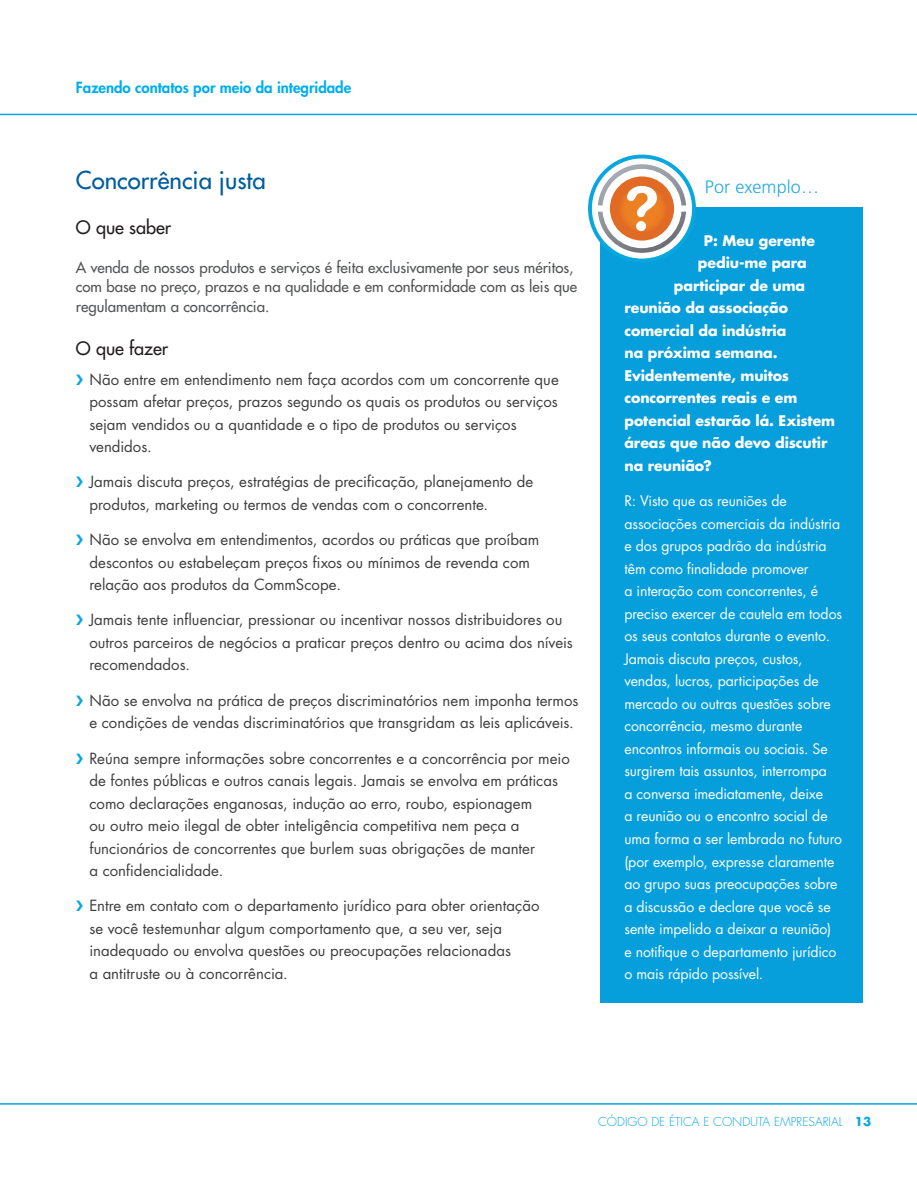
<style>
.page{position:relative;width:917px;height:1190px;background:#fff}
.page>*{position:absolute;margin:0;border:0;box-sizing:border-box;transform-origin:0 0}
.t1{font:500 24px "Futura Std";color:#005d9c}
.t2{font:500 18px "Futura Std";color:#231f20}
.t3{font:300 18px "Frutiger LT Std";letter-spacing:.005em;color:#24aae1}
.t4{font:15px/22.5px "Futura Std";color:#3e3e3f}
.t5{font:500 15px/19.5px "Futura Std";color:#545557}
.t6{font:800 15px "Futura Std";color:#00aeef}
.t7{font:14.25px/22.5px "Futura Std";letter-spacing:-.005em;color:#fff}
.t8{font:700 14.25px "Futura Std";letter-spacing:-.005em;color:#fff}
.t9{font:300 12px "Futura Std";color:#08a7e0}
.s1{color:#08a7e0}
.s2{font-weight:700}
</style>
<div class="page">
<hr style="left:0;top:114px;width:916px;height:1px;background:#08a7e0">
<hr style="left:0;top:1102px;width:916px;height:2px;background:#08a7e0">
<div style="left:600px;top:207px;width:262px;height:795px;background:#069edb"></div>
<svg style="left:590px;top:156px;width:104px;height:104px"></svg>
<svg style="left:598px;top:164px;width:88px;height:89px"></svg>
<div style="left:588px;top:154px;width:108px;height:108px;border:4px solid #08a7e0;border-radius:50%"></div>
<p class="t6" style="left:76px;top:78px;width:277px">Fazendo contatos por meio da integridade</p>
<h1 class="t1" style="left:76px;top:165px;width:191px">Concorrência justa</h1>
<p class="t2" style="left:76px;top:216px;width:97px">O que saber</p>
<p class="t5" style="left:76px;top:257px;width:503px">A venda de nossos produtos e serviços é feita exclusivamente por seus méritos, com base no preço, prazos e na qualidade e em conformidade com as leis que regulamentam a concorrência.</p>
<p class="t2" style="left:76px;top:337px;width:94px">O que fazer</p>
<p class="t4" style="left:89px;top:368px;width:471px;text-indent:-14px"><span class="s1">❯</span> Não entre em entendimento nem faça acordos com um concorrente que possam afetar preços, prazos segundo os quais os produtos ou serviços sejam vendidos ou a quantidade e o tipo de produtos ou serviços vendidos.</p>
<p class="t4" style="left:89px;top:470px;width:445px;text-indent:-14px"><span class="s1">❯</span> Jamais discuta preços, estratégias de precificação, planejamento de produtos, marketing ou termos de vendas com o concorrente.</p>
<p class="t4" style="left:89px;top:528px;width:451px;text-indent:-13px"><span class="s1">❯</span> Não se envolva em entendimentos, acordos ou práticas que proíbam descontos ou estabeleçam preços fixos ou mínimos de revenda com relação aos produtos da CommScope.</p>
<p class="t4" style="left:89px;top:608px;width:485px;text-indent:-14px"><span class="s1">❯</span> Jamais tente influenciar, pressionar ou incentivar nossos distribuidores ou outros parceiros de negócios a praticar preços dentro ou acima dos níveis recomendados.</p>
<p class="t4" style="left:76px;top:689px;width:504px;text-align:center"><span class="s1">❯</span> Não se envolva na prática de preços discriminatórios nem imponha termos e condições de vendas discriminatórios que transgridam as leis aplicáveis.</p>
<p class="t4" style="left:89px;top:746px;width:482px;text-indent:-13px"><span class="s1">❯</span> Reúna sempre informações sobre concorrentes e a concorrência por meio de fontes públicas e outros canais legais. Jamais se envolva em práticas como declarações enganosas, indução ao erro, roubo, espionagem<br>ou outro meio ilegal de obter inteligência competitiva nem peça a funcionários de concorrentes que burlem suas obrigações de manter<br>a confidencialidade.</p>
<p class="t4" style="left:89px;top:894px;width:451px;text-indent:-13px"><span class="s1">❯</span> Entre em contato com o departamento jurídico para obter orientação se você testemunhar algum comportamento que, a seu ver, seja inadequado ou envolva questões ou preocupações relacionadas<br>a antitruste ou à concorrência.</p>
<p class="t3" style="left:705px;top:176px;width:115px">Por exemplo…</p>
<p class="t8" style="left:704px;top:231px;width:112px">P: Meu gerente</p>
<p class="t8" style="left:698px;top:253px;width:110px">pediu-me para</p>
<p class="t8" style="left:674px;top:276px;width:133px">participar de uma</p>
<p class="t8" style="left:624px;top:298px;width:165px">reunião da associação</p>
<p class="t8" style="left:624px;top:321px;width:163px">comercial da indústria</p>
<p class="t8" style="left:624px;top:343px;width:155px">na próxima semana.</p>
<p class="t8" style="left:624px;top:366px;width:166px">Evidentemente, muitos</p>
<p class="t8" style="left:624px;top:388px;width:174px">concorrentes reais e em</p>
<p class="t8" style="left:624px;top:411px;width:212px">potencial estarão lá. Existem</p>
<p class="t8" style="left:624px;top:433px;width:204px">áreas que não devo discutir</p>
<p class="t8" style="left:624px;top:456px;width:89px">na reunião?</p>
<p class="t7" style="left:624px;top:490px;width:219px">R: Visto que as reuniões de associações comerciais da indústria e dos grupos padrão da indústria têm como finalidade promover<br>a interação com concorrentes, é preciso exercer de cautela em todos os seus contatos durante o evento.<br>Jamais discuta preços, custos, vendas, lucros, participações de mercado ou outras questões sobre concorrência, mesmo durante encontros informais ou sociais. Se surgirem tais assuntos, interrompa<br>a conversa imediatamente, deixe<br>a reunião ou o encontro social de uma forma a ser lembrada no futuro (por exemplo, expresse claramente ao grupo suas preocupações sobre a discussão e declare que você se sente impelido a deixar a reunião) e notifique o departamento jurídico o mais rápido possível.</p>
<p class="t9" style="left:598px;top:1114px;width:274px">CÓDIGO DE ÉTICA E CONDUTA EMPRESARIAL <span class="s2">13</span></p>
</div>
